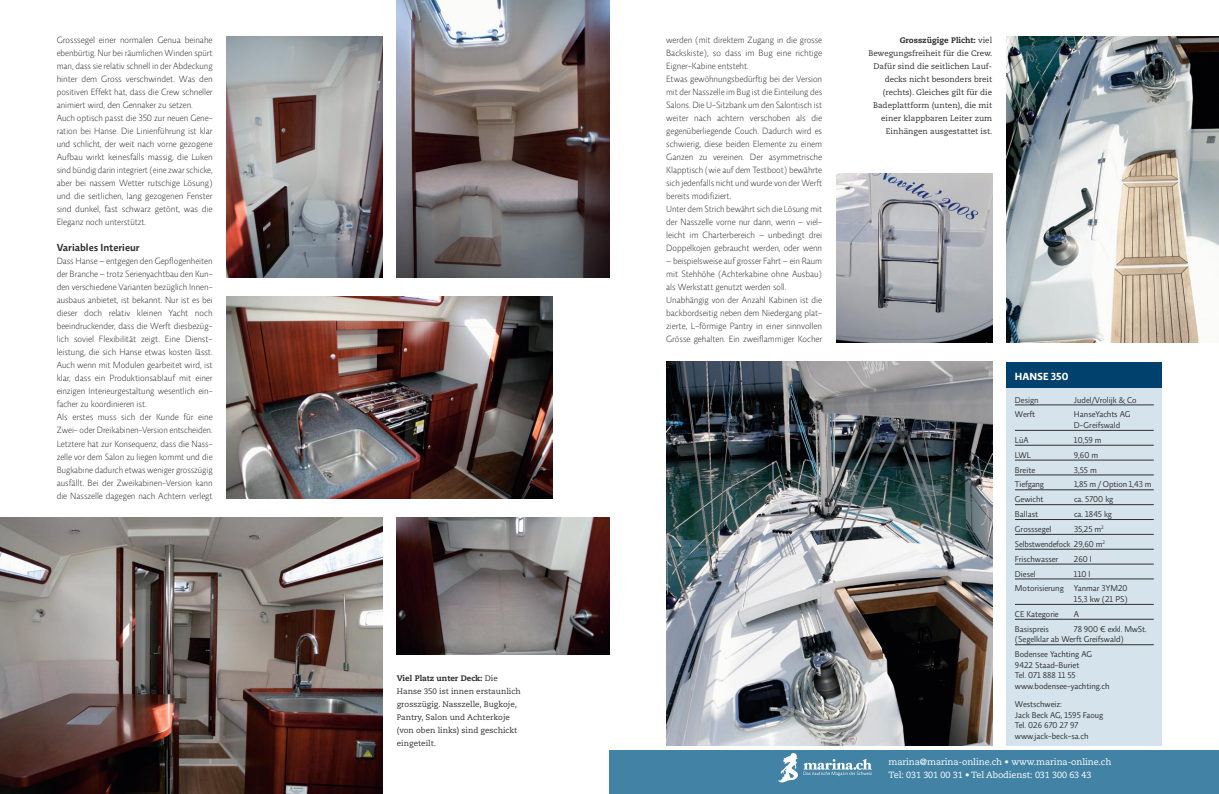
<style>
.page{position:relative;width:1219px;height:794px;background:#fff}
.page>*{position:absolute;margin:0;border:0;box-sizing:border-box;transform-origin:0 0}
.t1{font:600 10.5px "Relato Sans OT";color:#313131}
.t2{font:700 10.5px "Relato Sans OT";color:#fff}
.t3{font:300 9.2px/13px "Relato Sans OT";color:#313131}
.t4{font:9px/13px "Caecilia LT";letter-spacing:-.01em;color:#fff}
.t5{font:8.6px/10.6px "Relato Sans OT";color:#313131}
.t6{font:8px/13px "Caecilia LT";color:#313131;text-align:right}
.s1{font-weight:800}
</style>
<div class="page">
<img style="left:227px;top:37px;width:156px;height:240px">
<img style="left:0;top:517px;width:383px;height:277px">
<img style="left:397px;top:517px;width:212px;height:137px">
<img style="left:836px;top:173px;width:156px;height:169px">
<img style="left:666px;top:361px;width:326px;height:384px">
<img style="left:397px;top:0;width:212px;height:277px">
<img style="left:1006px;top:37px;width:213px;height:305px">
<img style="left:227px;top:296px;width:326px;height:202px">
<div style="left:1006px;top:387px;width:156px;height:358px;background:#d4e3ec"></div>
<div style="left:1006px;top:362px;width:156px;height:25px;background:#00416d"></div>
<hr style="left:1015px;top:405px;width:139px;height:1px;background:#313131">
<hr style="left:1015px;top:430px;width:139px;height:1px;background:#313131">
<hr style="left:1015px;top:445px;width:139px;height:1px;background:#313131">
<hr style="left:1015px;top:460px;width:139px;height:1px;background:#313131">
<hr style="left:1015px;top:475px;width:139px;height:1px;background:#313131">
<hr style="left:1015px;top:489px;width:139px;height:1px;background:#313131">
<hr style="left:1015px;top:504px;width:139px;height:1px;background:#313131">
<hr style="left:1015px;top:519px;width:139px;height:1px;background:#313131">
<hr style="left:1015px;top:534px;width:139px;height:1px;background:#313131">
<hr style="left:1015px;top:549px;width:139px;height:1px;background:#313131">
<hr style="left:1015px;top:564px;width:139px;height:1px;background:#313131">
<hr style="left:1015px;top:579px;width:139px;height:1px;background:#313131">
<hr style="left:1015px;top:604px;width:139px;height:1px;background:#313131">
<hr style="left:1015px;top:619px;width:139px;height:1px;background:#313131">
<hr style="left:1015px;top:644px;width:139px;height:1px;background:#313131">
<div style="left:609px;top:750px;width:610px;height:44px;background:#4283a5"></div>
<svg style="left:778px;top:753px;width:94px;height:29px"></svg>
<p class="t3" style="left:57px;top:34px;width:157px">Grosssegel einer normalen Genua beinahe ebenbürtig. N ur bei räumlichen Winden spürt man, dass sie relativ schnell in der Abdeckung hinter dem Gross verschwindet. Was den positiven Effekt hat, dass die Crew schneller animiert wird, den Gennaker zu setzen.<br>Auch optisch passt die 350 zur neuen Gene&shy;ration bei Hanse. Die Linienführung ist klar und schlicht, der weit nach vorne gezogene Aufbau wirkt keinesfalls massig, die Luken sind bündig darin integriert (eine zwar schicke, aber bei nassem Wetter rutschige Lösung) und die seitlichen, lang gezogenen Fenster sind dunkel, fast schwarz getönt, was die -Eleganz noch unterstützt.</p>
<p class="t1" style="left:57px;top:241px;width:84px">Variables Interieur</p>
<p class="t3" style="left:57px;top:255px;width:157px">Dass Hanse – entgegen den Gepflogenheiten der B ranche – trotz Serienyachtbau den Kun&shy;den verschiedene Varianten bezüglich I nnen&shy;ausbaus anbietet, ist bekannt. N ur ist es bei dieser doch relativ kleinen Yacht noch be-eindruckender, dass die Werft diesbezüg&shy;lich soviel Flexibilität zeigt. Eine Dienst&shy;leistung, die sich H anse etwas kosten lässt.<br>Auch wenn mit Modulen gearbeitet wird, ist klar, dass ein Produktionsablauf mit einer einzigen I nterieurgestaltung wesentlich ein&shy;facher zu koordi- nieren ist.<br>Als erstes muss sich der Kunde für eine Zwei- oder Dreikabinen-Version entscheiden.<br>Letztere hat zur Konsequenz, dass die Nass&shy;zelle vor dem Salon zu liegen kommt und die Bugkabine dadurch etwas weniger gross-zügig ausfällt. Bei der Zweikabinen-Version kann die N asszelle dagegen nach Achtern verlegt</p>
<p class="t6" style="left:397px;top:671px;width:125px;text-align:left"><span class="s1">Viel Platz unter Deck:</span> Die<br>Hanse 350 ist innen erstaunlich grosszügig. Nasszelle, Bugkoje,<br>Pantry, Salon und Achterkoje (von oben links) sind geschickt eingeteilt.</p>
<p class="t3" style="left:666px;top:34px;width:157px">werden (mit direktem Zugang in die grosse Backskiste), so dass im Bug eine richtige -Eigner-Kabine entsteht.<br>Etwas gewöhnungsbedürftig bei der Version mit der Nasszelle im Bug ist die Einteilung des Salons. Die U-Sitzbank um den Salontisch ist weiter nach achtern verschoben als die gegenüberliegende Couch. Dadurch wird es schwierig, diese beiden Elemente zu einem Ganzen zu vereinen. Der asymmetrische Klapptisch (wie auf dem Testboot) bewährte sich jedenfalls nicht und wurde von der Werft bereits modifiziert.<br>Unter dem Strich bewährt sich die Lösung mit der Nasszelle vorne nur dann, wenn – viel&shy;leicht im Charterbereich – unbedingt drei Doppelkojen gebraucht werden, oder wenn</p>
<p class="t3" style="left:666px;top:255px;width:157px">– beispielsweise auf grosser Fahrt – ein Raum mit Stehhöhe (Achterkabine ohne Ausbau) als Werkstatt genutzt werden soll.<br>Unabhängig von der Anzahl Kabinen ist die backbordseitig neben dem N iedergang plat&shy;zierte, L-förmige Pantry in einer sinnvollen Grösse gehalten. Ein zweiflammiger Kocher</p>
<p class="t6" style="left:868px;top:34px;width:126px"><span class="s1">Grosszügige Plicht:</span> viel<br>Bewegungsfreiheit für die Crew.<br>Dafür sind die seitlichen Lauf&shy;decks nicht besonders breit (rechts). Gleiches gilt für die<br>Badeplattform (unten), die mit einer klappbaren Leiter zum<br>Einhängen ausgestattet ist.</p>
<p class="t2" style="left:1015px;top:370px;width:55px">HANSE 350</p>
<p class="t5" style="left:1015px;top:394px;width:25px">Design</p>
<p class="t5" style="left:1074px;top:394px;width:64px">Judel/Vrolijk &amp; Co</p>
<p class="t5" style="left:1015px;top:409px;width:22px">Werft</p>
<p class="t5" style="left:1074px;top:409px;width:58px">HanseYachts AG<br>D-Greifswald</p>
<p class="t5" style="left:1015px;top:434px;width:15px">LüA</p>
<p class="t5" style="left:1074px;top:434px;width:29px">10,59 m</p>
<p class="t5" style="left:1015px;top:449px;width:18px">LWL</p>
<p class="t5" style="left:1074px;top:449px;width:26px">9,60 m</p>
<p class="t5" style="left:1015px;top:464px;width:22px">Breite</p>
<p class="t5" style="left:1074px;top:464px;width:24px">3,55 m</p>
<p class="t5" style="left:1015px;top:479px;width:30px">Tiefgang</p>
<p class="t5" style="left:1074px;top:479px;width:79px">1,85 m / Option 1,43 m</p>
<p class="t5" style="left:1015px;top:494px;width:30px">Gewicht</p>
<p class="t5" style="left:1074px;top:494px;width:41px">ca. 5700 kg</p>
<p class="t5" style="left:1015px;top:509px;width:25px">Ballast</p>
<p class="t5" style="left:1074px;top:509px;width:40px">ca. 1845 kg</p>
<p class="t5" style="left:1015px;top:523px;width:38px">Grosssegel</p>
<p class="t5" style="left:1015px;top:521px;width:92px;line-height:14.8px;text-indent:59px">35,25 m<sup>2<br></sup>Selbstwendefock 29,60 m<sup>2<br></sup>Frischwasser</p>
<p class="t5" style="left:1074px;top:553px;width:19px">260 l</p>
<p class="t5" style="left:1015px;top:566px;width:114px;line-height:14.9px;text-indent:59px">110 l<br>Motorisierung Yanmar 3YM20</p>
<p class="t5" style="left:1074px;top:593px;width:55px">15,3 kw (21 PS)</p>
<p class="t5" style="left:1015px;top:608px;width:45px">CE Kategorie</p>
<p class="t5" style="left:1074px;top:608px;width:7px">A</p>
<p class="t5" style="left:1015px;top:623px;width:35px">Basispreis</p>
<p class="t5" style="left:1015px;top:568px;width:22px">Diesel</p>
<p class="t5" style="left:1015px;top:623px;width:133px;text-indent:59px">78 900 € exkl. MwSt. (Segelklar ab Werft Greifswald)</p>
<p class="t5" style="left:1015px;top:649px;width:96px">Bodensee Yachting AG<br>9422 Staad-Buriet<br>Tel. 071 888 11 55 www.bodensee-yachting.ch</p>
<p class="t5" style="left:1015px;top:698px;width:90px">Westschweiz:<br>Jack Beck AG, 1595 Faoug<br>Tel. 026 670 27 97 www.jack-beck-sa.ch</p>
<p class="t4" style="left:888px;top:755px;width:224px">marina@marina-online.ch • www.marina-online.ch<br>Tel: 031 301 00 31 • Tel Abodienst: 031 300 63 43</p>
</div>
